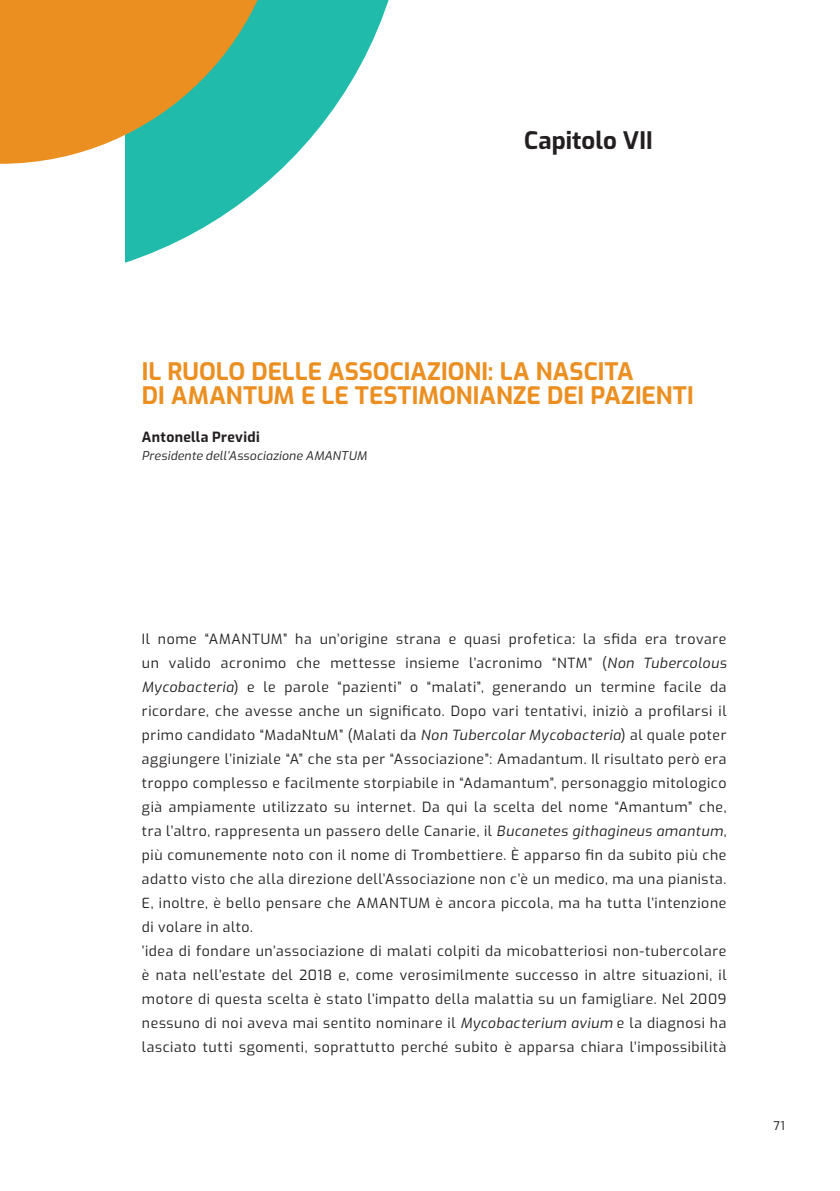
<style>
.page{position:relative;width:840px;height:1191px;background:#fff}
.page>*{position:absolute;margin:0;border:0;box-sizing:border-box;transform-origin:0 0}
.t1{font:700 24px/24px "Exo";color:#ec8f21}
.t2{font:700 24px "Exo";color:#231f20}
.t3{font:14px/24px "Exo";letter-spacing:.045em;color:#231f20}
.t4{font:700 14px "Exo";letter-spacing:.025em;color:#231f20}
.t5{font:italic 12px "Exo";letter-spacing:.02em;color:#231f20}
.t6{font:12px "Exo";color:#231f20}
.s1{font-style:italic}
</style>
<div class="page">
<svg style="left:125px;top:0;width:264px;height:263px"></svg>
<svg style="left:0;top:0;width:284px;height:164px;background:#aaa053"></svg>
<h1 class="t2" style="left:524px;top:122px;width:130px">Capitolo VII</h1>
<h1 class="t1" style="left:142px;top:358px;width:553px">IL RUOLO DELLE ASSOCIAZIONI: LA NASCITA<br>DI AMANTUM E LE TESTIMONIANZE DEI PAZIENTI</h1>
<p class="t4" style="left:142px;top:426px;width:119px">Antonella Previdi</p>
<p class="t5" style="left:142px;top:447px;width:226px">Presidente dell’Associazione AMANTUM</p>
<p class="t3" style="left:142px;top:626px;width:585px">Il nome “AMANTUM” ha un’origine strana e quasi profetica: la sfida era trovare un valido acronimo che mettesse insieme l’acronimo “NTM” (<span class="s1">Non Tubercolous Mycobacteria</span>) e le parole “pazienti” o “malati”, generando un termine facile da ricordare, che avesse anche un significato. Dopo vari tentativi, iniziò a profilarsi il primo candidato “MadaNtuM” (Malati da <span class="s1">Non Tubercolar Mycobacteria</span>) al quale poter aggiungere l’iniziale “A” che sta per “Associazione”: Amadantum. Il risultato però era troppo complesso e facilmente storpiabile in “Adamantum”, personaggio mitologico già ampiamente utilizzato su internet. Da qui la scelta del nome “Amantum” che, tra l’altro, rappresenta un passero delle Canarie, il <span class="s1">Bucanetes githagineus amantum</span>, più comunemente noto con il nome di Trombettiere. È apparso fin da subito più che adatto visto che alla direzione dell’Associazione non c’è un medico, ma una pianista.<br>E, inoltre, è bello pensare che AMANTUM è ancora piccola, ma ha tutta l’intenzione di volare in alto.<br>’idea di fondare un’associazione di malati colpiti da micobatteriosi non-tubercolare è nata nell’estate del 2018 e, come verosimilmente successo in altre situazioni, il motore di questa scelta è stato l’impatto della malattia su un famigliare. Nel 2009 nessuno di noi aveva mai sentito nominare il <span class="s1">Mycobacterium avium</span> e la diagnosi ha lasciato tutti sgomenti, soprattutto perché subito è apparsa chiara l’impossibilità</p>
<p class="t6" style="left:773px;top:1116px;width:13px">71</p>
</div>
